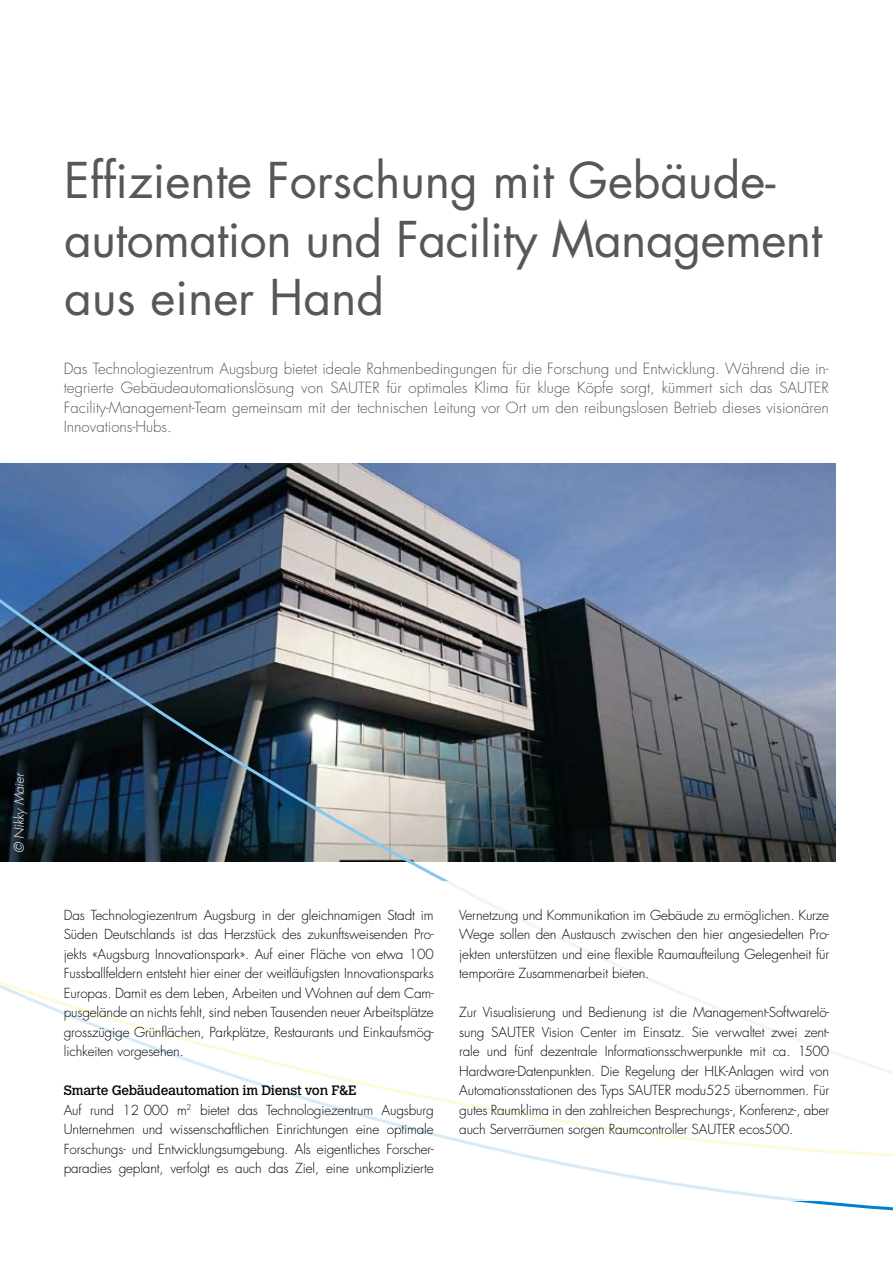
<style>
.page{position:relative;width:893px;height:1263px;background:#fff}
.page>*{position:absolute;margin:0;border:0;box-sizing:border-box;transform-origin:0 0}
.t1{font:48px/58.5px "Futura";color:#575756}
.t2{font:300 15px/19.5px "Futura";color:#575756;text-align:justify}
.t3{font:300 13.5px/19.5px "Futura";letter-spacing:-.01em;color:#000;text-align:justify}
.t4{font:13.5px "Calvert MT Pro";letter-spacing:-.02em;color:#000}
.t5{font:italic 300 13.05px "Futura";color:#fff}
</style>
<div class="page">
<svg style="left:0;top:463px;width:836px;height:137px;background:#677a9a"></svg>
<img style="left:0;top:600px;width:836px;height:226px">
<svg style="left:0;top:826px;width:893px;height:385px"></svg>
<div style="left:0;top:881px;width:893px;height:320px;background:#fff"></div>
<h1 class="t1" style="left:64px;top:152px;width:759px">Effiziente Forschung mit Gebäude&shy;automation und Facility Management aus einer Hand</h1>
<p class="t2" style="left:64px;top:359px;width:766px">Das Technologiezentrum Augsburg bietet ideale Rahmenbedingungen für die Forschung und Entwicklung. Während die in&shy;tegrierte Gebäudeautomationslösung von SAUTER für optimales Klima für kluge Köpfe sorgt, kümmert sich das SAUTER Facility-Management-Team gemeinsam mit der technischen Leitung vor Ort um den reibungslosen Betrieb dieses visionären Innovations-Hubs.</p>
<p class="t5" style="left:11px;top:852px;width:81px;rotate:-90deg">© Nikky Maier</p>
<p class="t3" style="left:64px;top:905px;width:371px">Das Technologiezentrum Augsburg in der gleichnamigen Stadt im Süden Deutschlands ist das Herzstück des zukunftsweisenden Pro&shy;jekts «Augsburg Innovationspark». Auf einer Fläche von etwa 100<br>Fussballfeldern entsteht hier einer der weitläufigsten Innovationsparks Europas. Damit es dem Leben, Arbeiten und Wohnen auf dem Cam&shy;pusgelände an nichts fehlt, sind neben Tausenden neuer Arbeitsplätze grosszügige Grünflächen, Parkplätze, Restaurants und Einkaufsmög&shy;lichkeiten vorgesehen.</p>
<p class="t4" style="left:64px;top:1082px;width:294px">Smarte Gebäudeautomation im Dienst von F&amp;E</p>
<p class="t3" style="left:64px;top:1100px;width:371px">Auf rund 12 000 m<sup>2</sup> bietet das Technologiezentrum Augsburg Unternehmen und wissenschaftlichen Einrichtungen eine optimale Forschungs- und Entwicklungsumgebung. Als eigentliches Forscher&shy;paradies geplant, verfolgt es auch das Ziel, eine unkomplizierte</p>
<p class="t3" style="left:459px;top:905px;width:371px">Vernetzung und Kommunikation im Gebäude zu ermöglichen. Kurze Wege sollen den Austausch zwischen den hier angesiedelten Pro&shy;jekten unterstützen und eine flexible Raumaufteilung Gelegenheit für temporäre Zusammenarbeit bieten.</p>
<p class="t3" style="left:459px;top:1003px;width:371px">Zur Visualisierung und Bedienung ist die Management-Softwarelö&shy;sung SAUTER Vision Center im Einsatz. Sie verwaltet zwei zent&shy;rale und fünf dezentrale Informationsschwerpunkte mit ca. 1500<br>Hardware-Datenpunkten. Die Regelung der HLK-Anlagen wird von Automationsstationen des Typs SAUTER modu525 übernommen. Für gutes Raumklima in den zahlreichen Besprechungs-, Konferenz-, aber auch Serverräumen sorgen Raumcontroller SAUTER ecos500.</p>
</div>
